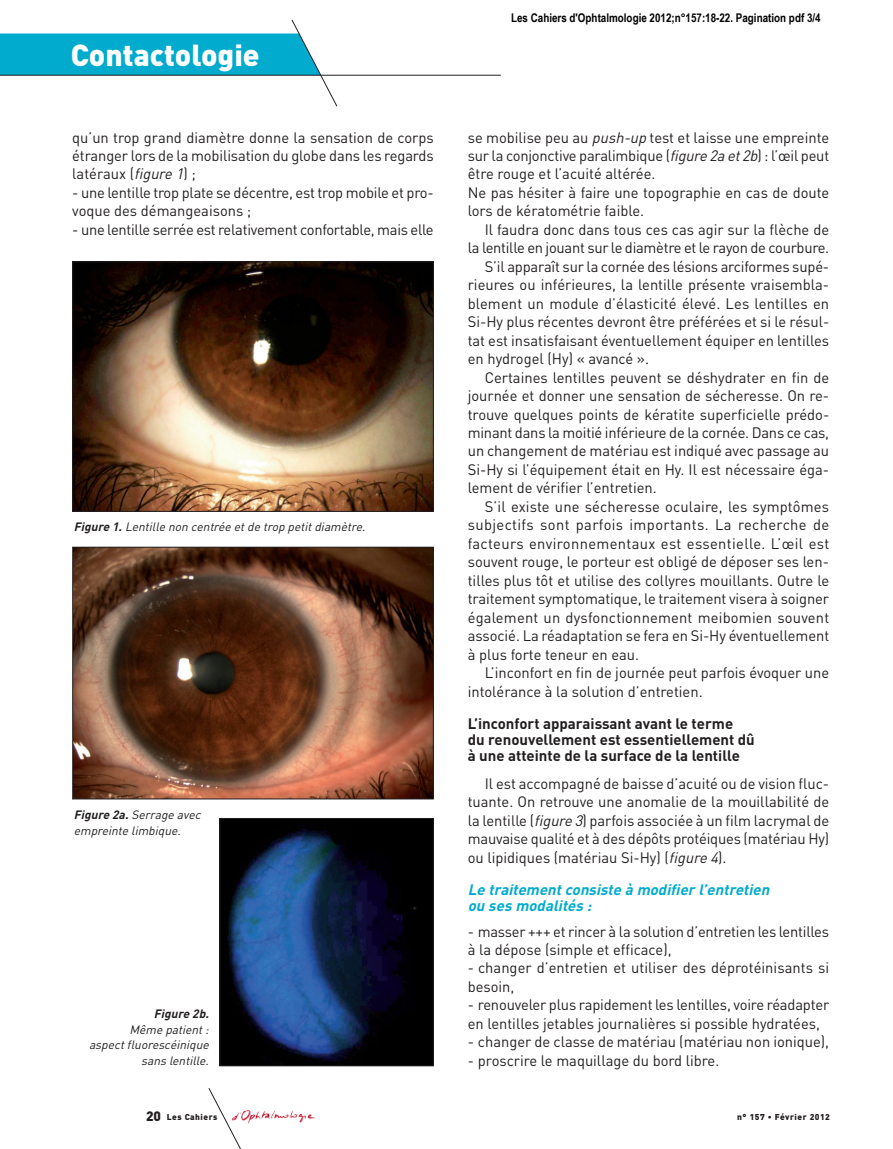
<style>
.page{position:relative;width:893px;height:1149px;background:#fff}
.page>*{position:absolute;margin:0;border:0;box-sizing:border-box;transform-origin:0 0}
.t1{font:900 30px "DIN";color:#fff}
.t2{font:15px/18.5px "DIN";color:#231f20}
.t3{font:700 15px/15.8px "DIN";color:#231f20}
.t4{font:15px "DIN";letter-spacing:-.02em;color:#231f20}
.t5{font:15px "DIN";letter-spacing:.025em;color:#231f20}
.t6{font:italic 700 15px/15.8px "DIN";color:#00abcd}
.t7{font:italic 12px/15.8px "DIN";color:#231f20}
.t8{font:700 12px "Arial Narrow";color:#000}
.t9{font:900 8.4px "DIN";letter-spacing:.055em;color:#231f20}
.s1{font-style:italic}
.s2{font-weight:700}
.s3{font-size:13.5px}
</style>
<div class="page">
<hr style="left:0;top:75px;width:501px;height:1px;background:#231f20">
<svg style="left:0;top:20px;width:337px;height:87px"></svg>
<img style="left:254px;top:1111px;width:62px;height:12px">
<svg style="left:208px;top:1088px;width:46px;height:60px"></svg>
<img style="left:74px;top:548px;width:358px;height:249px">
<div style="left:72px;top:546px;width:362px;height:253px;border:1px solid #231f20"></div>
<img style="left:74px;top:263px;width:358px;height:246px">
<div style="left:72px;top:261px;width:362px;height:250px;border:1px solid #231f20"></div>
<img style="left:221px;top:819px;width:211px;height:244px">
<div style="left:219px;top:817px;width:215px;height:248px;border:1px solid #231f20"></div>
<p class="t1" style="left:71px;top:45px;width:191px">Contactologie</p>
<p class="t2" style="left:72px;top:130px;width:363px;text-align:justify">qu’un trop grand diamètre donne la sensation de corps étranger lors de la mobilisation du globe dans les regards latéraux (<span class="s1">figure 1</span>) ;</p>
<p class="t2" style="left:72px;top:185px;width:363px">- une lentille trop plate se décentre, est trop mobile et pro&shy;voque des démangeaisons ;</p>
<p class="t4" style="left:72px;top:224px;width:363px">- une lentille serrée est relativement confortable, mais elle</p>
<p class="t7" style="left:74px;top:520px;width:295px"><span class="s2">Figure 1.</span> Lentille non centrée etde trop petitdiamètre.</p>
<p class="t7" style="left:74px;top:808px;width:131px"><span class="s2">Figure 2a.</span> Serrage avec empreinte limbique.</p>
<p class="t7" style="left:89px;top:1006px;width:124px;text-align:right"><span class="s2">Figure 2b.<br></span>Même patient: aspectfluorescéinique sans lentille.</p>
<p class="t8" style="left:511px;top:10px;width:311px">Les Cahiers d'Ophtalmologie 2012;n°157:18-22. Pagination pdf 3/4</p>
<p class="t2" style="left:468px;top:130px;width:363px">se mobilise peu au <span class="s1">push-up</span>test et laisse une empreinte</p>
<p class="t2" style="left:468px;top:148px;width:363px">sur la conjonctive paralimbique (<span class="s1">figure 2a et2b</span>) : l’œil peut</p>
<p class="t2" style="left:468px;top:166px;width:189px">être rouge et l’acuité altérée.</p>
<p class="t2" style="left:468px;top:185px;width:363px">Ne pas hésiter à faire une topographie en cas de doute</p>
<p class="t2" style="left:468px;top:203px;width:178px">lors de kératométrie faible.</p>
<p class="t2" style="left:485px;top:222px;width:346px">Il faudra donc dans tous ces cas agir sur la flèche de</p>
<p class="t4" style="left:468px;top:242px;width:363px">la lentille en jouant sur le diamètre et le rayon de courbure.</p>
<p class="t2" style="left:485px;top:259px;width:346px">S’il apparaît sur la cornée des lésions arciformes supé-</p>
<p class="t2" style="left:468px;top:277px;width:363px">rieures ou inférieures, la lentille présente vraisembla-</p>
<p class="t2" style="left:468px;top:296px;width:363px">blement un module d’élasticité élevé. Les lentilles en</p>
<p class="t2" style="left:468px;top:314px;width:363px">Si-Hy plus récentes devront être préférées et si le résul-</p>
<p class="t2" style="left:468px;top:333px;width:363px">tat est insatisfaisant éventuellement équiper en lentilles</p>
<p class="t2" style="left:468px;top:351px;width:183px">en hydrogel (Hy) « avancé ».</p>
<p class="t2" style="left:485px;top:369px;width:346px">Certaines lentilles peuvent se déshydrater en fin de</p>
<p class="t2" style="left:468px;top:388px;width:363px">journée et donner une sensation de sécheresse. On re -</p>
<p class="t2" style="left:468px;top:406px;width:363px">trou ve quelques points de kératite superficielle prédo-</p>
<p class="t2" style="left:468px;top:425px;width:363px">minant dans la moitié inférieure de la cornée. Dans ce cas,</p>
<p class="t2" style="left:468px;top:443px;width:363px">un changement de matériau est indiqué avec passage au</p>
<p class="t2" style="left:468px;top:462px;width:363px">Si-Hy si l’équipement était en Hy. Il est nécessaire éga-</p>
<p class="t2" style="left:468px;top:480px;width:190px">lement de vérifier l’entretien.</p>
<p class="t2" style="left:485px;top:499px;width:346px">S’il existe une sécheresse oculaire, les symptômes</p>
<p class="t5" style="left:468px;top:519px;width:363px">subjectifs sont parfois importants. La recherche de</p>
<p class="t5" style="left:468px;top:538px;width:363px">facteurs environnementaux est essentielle. L’œil est</p>
<p class="t2" style="left:468px;top:554px;width:363px">souvent rouge, le porteur est obligé de déposer ses len-</p>
<p class="t2" style="left:468px;top:572px;width:363px">tilles plus tôt et utilise des collyres mouillants. Outre le</p>
<p class="t2" style="left:468px;top:591px;width:363px">traitement symptomatique, le traitement visera à soigner</p>
<p class="t2" style="left:468px;top:609px;width:363px">également un dysfonctionnement meibomien souvent</p>
<p class="t2" style="left:468px;top:628px;width:363px">associé. La réadaptation se fera en Si-Hy éventuellement</p>
<p class="t2" style="left:468px;top:646px;width:173px">à plus forte teneur en eau.</p>
<p class="t2" style="left:485px;top:665px;width:346px">L’inconfort en fin de journée peut parfois évoquer une</p>
<p class="t2" style="left:468px;top:683px;width:236px">intolérance à la solution d’entretien.</p>
<p class="t3" style="left:468px;top:717px;width:289px">L’inconfort apparaissant avant le terme<br>du renouvellement est essentiellement dû à une atteinte de la surface de la lentille</p>
<p class="t2" style="left:468px;top:775px;width:363px;text-align:justify;text-indent:17px">Il est accompagné de baisse d’acuité ou de vision fluc&shy;tuante. On retrouve une anomalie de la mouillabilité de la lentille (<span class="s1">figure 3</span>) parfois associée à un film lacrymal de mauvaise qualité et à des dépôts protéiques (matériau Hy) ou lipidiques (matériau Si-Hy) (<span class="s1">figure 4</span>).</p>
<p class="t6" style="left:468px;top:883px;width:306px">Le traitement consiste à modifier l’entretien ou ses modalités :</p>
<p class="t2" style="left:468px;top:923px;width:363px">- masser +++ et rincer à la solution d’entretien les lentilles à la dépose (simple et efficace),</p>
<p class="t2" style="left:468px;top:960px;width:363px">- changer d’entretien et utiliser des déprotéinisants si besoin,</p>
<p class="t2" style="left:468px;top:997px;width:363px">- renouveler plus rapidement les lentilles, voire ré adapter en lentilles jetables journalières si possible hydratées,</p>
<p class="t2" style="left:468px;top:1034px;width:363px">- changer de classe de matériau (matériau non ionique),</p>
<p class="t2" style="left:468px;top:1052px;width:253px">- proscrire le maquillage du bord libre.</p>
<p class="t9" style="left:146px;top:1113px;width:73px"><span class="s3">20</span> Les Cahiers</p>
<p class="t9" style="left:737px;top:1113px;width:94px">n° 157 • Février 2012</p>
</div>
